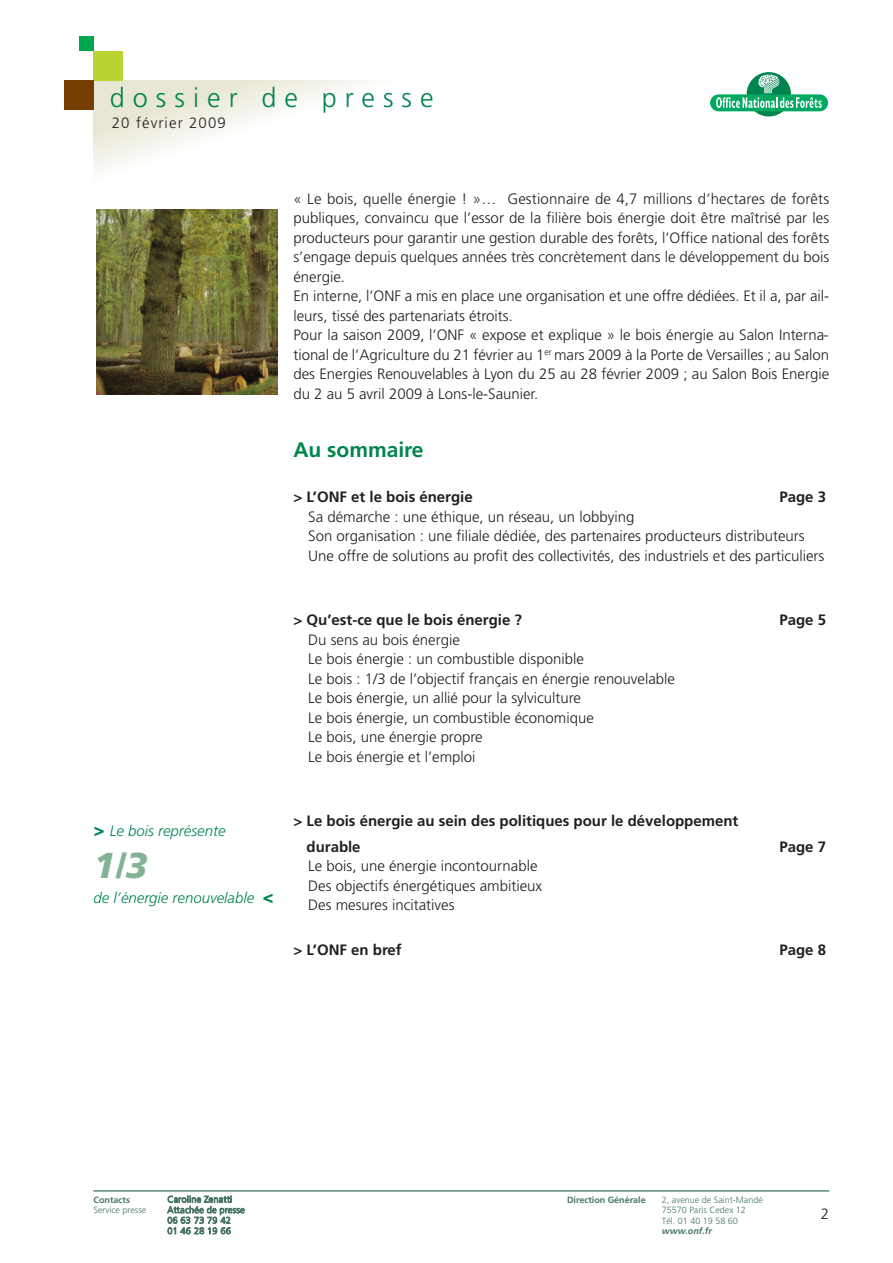
<style>
.page{position:relative;width:893px;height:1263px;background:#fff}
.page>*{position:absolute;margin:0;border:0;box-sizing:border-box;transform-origin:0 0}
.t1{font:italic 900 36px "Frutiger";color:#83b394}
.t2{font:300 27px "Frutiger";letter-spacing:.3em;color:#00854d}
.t3{font:700 21px "Frutiger";color:#00854d}
.t4{font:300 15px/19.5px "Frutiger";color:#231f20}
.t5{font:700 15px/25.5px "Frutiger";color:#231f20}
.t6{font:italic 300 15px "Frutiger";color:#00854d}
.t7{font:300 15px "Frutiger";letter-spacing:.075em;color:#231f20}
.t8{font:300 9px/10.5px "Frutiger";color:#477561}
.t9{font:300 9px/10.5px "Frutiger";letter-spacing:.025em;color:#477561}
.t10{font:700 9px "Frutiger";color:#477561}
.t11{font:italic 700 9px "Frutiger";color:#477561}
.s1{font-weight:900;font-size:18px}
</style>
<div class="page">
<hr style="left:94px;top:1191px;width:735px;height:1px;background:#075137">
<svg style="left:94px;top:80px;width:274px;height:92px"></svg>
<div style="left:94px;top:51px;width:29px;height:29px;background:#bad432"></div>
<div style="left:64px;top:81px;width:30px;height:29px;background:#753e00"></div>
<div style="left:79px;top:36px;width:15px;height:15px;background:#00a54f"></div>
<div style="left:747px;top:72px;width:44px;height:44px;background:#00844d;border-radius:50%"></div>
<div style="left:710px;top:94px;width:118px;height:17px;background:#00a860;border-radius:8px"></div>
<svg style="left:716px;top:74px;width:106px;height:34px"></svg>
<svg style="left:96px;top:394px;width:182px;height:1px"></svg>
<img style="left:96px;top:210px;width:182px;height:184px">
<h2 class="t2" style="left:110px;top:86px;width:325px">dossier de presse</h2>
<p class="t7" style="left:112px;top:116px;width:115px">20 février 2009</p>
<p class="t4" style="left:293px;top:190px;width:537px">« Le bois, quelle énergie ! »… Gestionnaire de 4,7 millions d’hectares de forêts publiques, convaincu que l’essor de la filière bois énergie doit être maîtrisé par les producteurs pour garantir une gestion durable des forêts, l’Office national des forêts s’engage depuis quelques années très concrètement dans le développement du bois énergie.<br>En interne, l’ONF a mis en place une organisation et une offre dédiées. Et il a, par ail&shy;leurs, tissé des partenariats étroits.<br>Pour la saison 2009, l’ONF « expose et explique » le bois énergie au Salon Interna&shy;tional de l’Agriculture du 21 février au 1<sup>er</sup> mars 2009 à la Porte de Versailles ; au Salon des Energies Renouvelables à Lyon du 25 au 28 février 2009 ; au Salon Bois Energie du 2 au 5 avril 2009 à Lons-le-Saunier.</p>
<h3 class="t3" style="left:293px;top:441px;width:132px">Au sommaire</h3>
<p class="t5" style="left:293px;top:485px;width:181px">&gt; L’ONF et le bois énergie</p>
<p class="t5" style="left:779px;top:485px;width:48px">Page 3</p>
<p class="t4" style="left:308px;top:508px;width:518px">Sa démarche : une éthique, un réseau, un lobbying<br>Son organisation : une filiale dédiée, des partenaires producteurs distributeurs<br>Une offre de solutions au profit des collectivités, des industriels et des particuliers</p>
<p class="t6" style="left:94px;top:824px;width:134px"><span class="s1">&gt;</span> Le bois représente</p>
<h1 class="t1" style="left:94px;top:851px;width:56px">1/3</h1>
<p class="t6" style="left:94px;top:892px;width:181px">de l’énergie renouvelable <span class="s1">&lt;</span></p>
<p class="t5" style="left:293px;top:608px;width:230px">&gt; Qu’est-ce que le bois énergie ?</p>
<p class="t5" style="left:779px;top:608px;width:48px">Page 5</p>
<p class="t4" style="left:308px;top:631px;width:368px">Du sens au bois énergie<br>Le bois énergie : un combustible disponible<br>Le bois : 1/3 de l’objectif français en énergie renouvelable Le bois énergie, un allié pour la sylviculture<br>Le bois énergie, un combustible économique<br>Le bois, une énergie propre<br>Le bois énergie et l’emploi</p>
<p class="t5" style="left:307px;top:809px;width:433px;text-indent:-13px">&gt; Le bois énergie au sein des politiques pour le développement durable</p>
<p class="t5" style="left:779px;top:835px;width:48px">Page 7</p>
<p class="t4" style="left:308px;top:857px;width:235px">Le bois, une énergie incontournable<br>Des objectifs énergétiques ambitieux<br>Des mesures incitatives</p>
<p class="t5" style="left:293px;top:938px;width:110px">&gt; L’ONF en bref</p>
<p class="t5" style="left:779px;top:938px;width:48px">Page 8</p>
<p class="t9" style="left:167px;top:1195px;width:79px">Caroline Zenatti<br>Attachée de presse<br>06 63 73 79 42<br>01 46 28 19 66</p>
<p class="t8" style="left:662px;top:1195px;width:102px">2, avenue de Saint-Mandé<br>75570 Paris Cedex 12<br>Tél. 01 40 19 58 60</p>
<p class="t10" style="left:94px;top:1196px;width:38px">Contacts</p>
<p class="t10" style="left:567px;top:1196px;width:80px">Direction Générale</p>
<p class="t8" style="left:94px;top:1205px;width:54px">Service presse</p>
<p class="t11" style="left:662px;top:1227px;width:51px">www.onf.fr</p>
<p class="t4" style="left:821px;top:1205px;width:10px">2</p>
</div>
